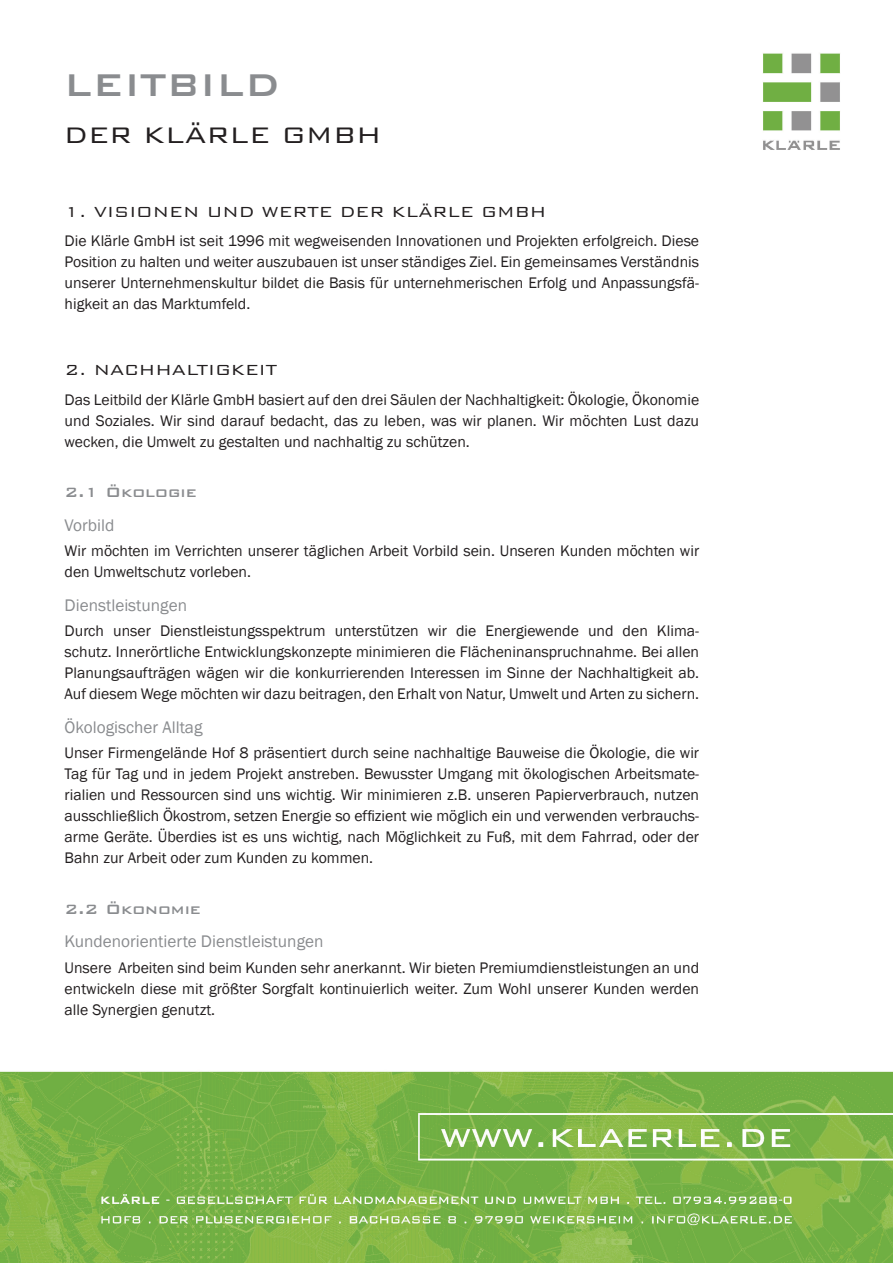
<style>
.page{position:relative;width:893px;height:1263px;background:#fff}
.page>*{position:absolute;margin:0;border:0;box-sizing:border-box;transform-origin:0 0}
.t1{font:500 42px "Bank Gothic BT";color:#8a8c8f}
.t2{font:300 30px "Bank Gothic BT";color:#231f20}
.t3{font:300 19.5px "Bank Gothic BT";color:#231f20}
.t4{font:500 18px "Bank Gothic BT";color:#8a8c8f}
.t5{font:17.25px "Franklin Gothic";color:#8a8c8f}
.t6{font:15.75px/21px "Franklin Gothic";color:#231f20;text-align:justify}
</style>
<div class="page">
<img style="left:0;top:53px;width:893px;height:1210px">
<h1 class="t1" style="left:64px;top:61px;width:218px">Leitbild</h1>
<h2 class="t2" style="left:64px;top:118px;width:319px">der klärle GmbH</h2>
<p class="t3" style="left:65px;top:201px;width:478px">1. visionen und werte der Klärle g mbh</p>
<p class="t6" style="left:65px;top:231px;width:636px">Die Klärle GmbH ist seit 1996 mit wegweisenden Innovationen und Projekten erfolgreich. Diese Position zu halten und weiter auszubauen ist unser ständiges Ziel. Ein gemeinsames Verständnis unserer Unternehmenskultur bildet die Basis für unternehmerischen Erfolg und Anpassungsfä&shy;higkeit an das Marktumfeld.</p>
<p class="t3" style="left:65px;top:359px;width:214px">2. Nachhaltig keit</p>
<p class="t6" style="left:65px;top:389px;width:636px">Das Leitbild der Klärle GmbH basiert auf den drei Säulen der Nachhaltigkeit: Ökologie, Ökonomie und Soziales. Wir sind darauf bedacht, das zu leben, was wir planen. Wir möchten Lust dazu wecken, die Umwelt zu gestalten und nachhaltig zu schützen.</p>
<p class="t4" style="left:65px;top:482px;width:134px">2.1 Ökologie</p>
<p class="t5" style="left:65px;top:514px;width:51px">Vorbild</p>
<p class="t6" style="left:65px;top:541px;width:636px">Wir möchten im Verrichten unserer täglichen Arbeit Vorbild sein. Unseren Kunden möchten wir den Umweltschutz vorleben.</p>
<p class="t5" style="left:65px;top:594px;width:124px">Dienstleistungen</p>
<p class="t6" style="left:65px;top:621px;width:636px">Durch unser Dienstleistungsspektrum unterstützen wir die Energiewende und den Klima&shy;schutz. Innerörtliche Entwicklungskonzepte minimieren die Flächeninanspruchnahme. Bei allen Planungsaufträgen wägen wir die konkurrierenden Interessen im Sinne der Nachhaltigkeit ab.<br>Auf diesem Wege möchten wir dazu beitragen, den Erhalt von Natur, Umwelt und Arten zu sichern.</p>
<p class="t5" style="left:65px;top:716px;width:139px">Ökologischer Alltag</p>
<p class="t6" style="left:65px;top:743px;width:636px">Unser Firmengelände Hof 8 präsentiert durch seine nachhaltige Bauweise die Ökologie, die wir Tag für Tag und in jedem Projekt anstreben. Bewusster Umgang mit ökologischen Arbeitsmate&shy;rialien und Ressourcen sind uns wichtig. Wir minimieren z.B. unseren Papierverbrauch, nutzen ausschließlich Ökostrom, setzen Energie so effizient wie möglich ein und verwenden verbrauchs&shy;arme Geräte. Überdies ist es uns wichtig, nach Möglichkeit zu Fuß, mit dem Fahrrad, oder der Bahn zur Arbeit oder zum Kunden zu kommen.</p>
<p class="t4" style="left:65px;top:899px;width:138px">2.2 Ökonomie</p>
<p class="t5" style="left:65px;top:931px;width:260px">Kundenorientierte Dienstleistungen</p>
<p class="t6" style="left:65px;top:957px;width:636px">Unsere Arbeiten sind beim Kunden sehr anerkannt. Wir bieten Premiumdienstleistungen an und entwickeln diese mit größter Sorgfalt kontinuierlich weiter. Zum Wohl unserer Kunden werden alle Synergien genutzt.</p>
</div>
